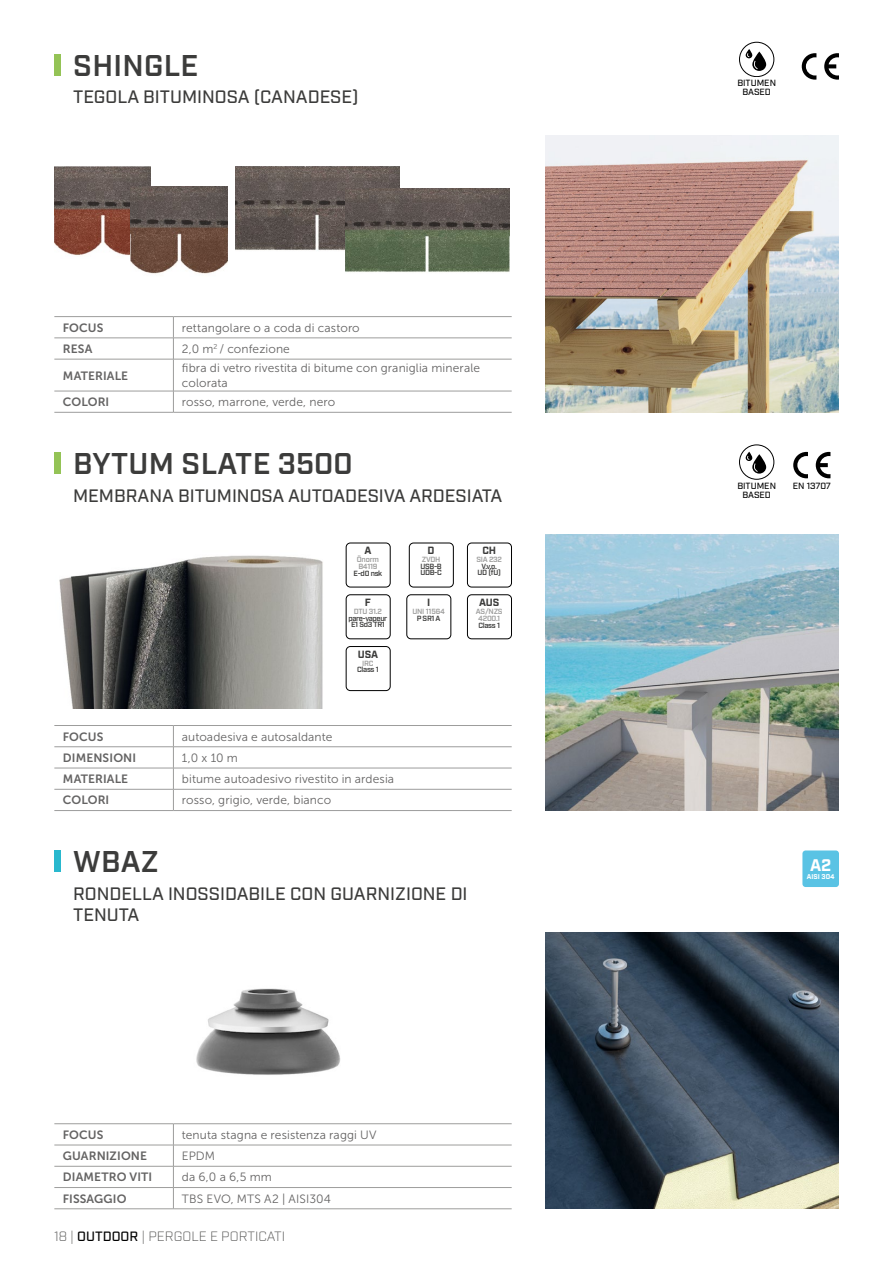
<style>
.page{position:relative;width:893px;height:1263px;background:#fff}
.page>*{position:absolute;margin:0;border:0;box-sizing:border-box;transform-origin:0 0}
.HEAD_1_CAP{font:600 30px "Industry";letter-spacing:.01em;color:#3c3c3b}
.SUBHEAD{font:500 18px/21.6px "Industry";color:#3c3c3b}
.t1{font:700 16.8px "Industry";color:#fff}
.t2{font:300 13.5px "Industry";color:#575756}
.table_body_-_left{font:12px/14.4px "Museo Sans 300";letter-spacing:.01em;color:#646363}
.table_head_-_left{font:12px "Museo Sans 700";letter-spacing:.01em;color:#646363}
.t3{font:700 10.5px "Industry";color:#3c3c3b}
.ICON{font:500 9px "Industry";color:#000}
.t4{font:600 7.5px "Industry";letter-spacing:-.04em;color:#3c3c3b}
.t5{font:600 7.5px/7.5px "Industry";letter-spacing:-.03em;color:#9d9d9c}
.t6{font:700 6.9px "Industry";color:#fff}
.s1{font-weight:500;color:#000}
</style>
<div class="page">
<img style="left:235px;top:167px;width:164px;height:83px">
<img style="left:345px;top:189px;width:164px;height:84px">
<svg style="left:802px;top:53px;width:14px;height:27px"></svg>
<svg style="left:824px;top:53px;width:15px;height:27px"></svg>
<div style="left:739px;top:42px;width:35px;height:35px;border:1px solid #000;border-radius:50%"></div>
<svg style="left:746px;top:49px;width:20px;height:22px"></svg>
<img style="left:54px;top:167px;width:97px;height:91px">
<img style="left:131px;top:187px;width:97px;height:87px">
<img style="left:59px;top:555px;width:264px;height:153px">
<div style="left:409px;top:543px;width:45px;height:44px;border:1px solid #000;border-radius:4px"></div>
<div style="left:346px;top:543px;width:44px;height:44px;border:1px solid #000;border-radius:4px"></div>
<div style="left:467px;top:543px;width:45px;height:44px;border:1px solid #000;border-radius:4px"></div>
<div style="left:54px;top:54px;width:6px;height:22px;background:#94c356"></div>
<img style="left:545px;top:136px;width:294px;height:276px">
<div style="left:54px;top:850px;width:6px;height:22px;background:#29b8ce"></div>
<div style="left:54px;top:452px;width:6px;height:22px;background:#94c356"></div>
<img style="left:545px;top:932px;width:294px;height:277px">
<img style="left:545px;top:534px;width:294px;height:277px">
<img style="left:196px;top:988px;width:145px;height:87px">
<svg style="left:793px;top:452px;width:15px;height:26px"></svg>
<svg style="left:816px;top:452px;width:14px;height:26px"></svg>
<div style="left:739px;top:445px;width:35px;height:35px;border:1px solid #000;border-radius:50%"></div>
<svg style="left:746px;top:452px;width:20px;height:22px"></svg>
<div style="left:467px;top:595px;width:45px;height:44px;border:1px solid #000;border-radius:4px"></div>
<div style="left:407px;top:595px;width:44px;height:44px;border:1px solid #000;border-radius:4px"></div>
<div style="left:346px;top:595px;width:44px;height:44px;border:1px solid #000;border-radius:4px"></div>
<div style="left:346px;top:646px;width:44px;height:45px;border:1px solid #000;border-radius:4px"></div>
<div style="left:802px;top:850px;width:37px;height:37px;background:#5ac3e4;border-radius:3px"></div>
<hr style="left:54px;top:1123px;width:119px;height:1px;background:#9d9d9c">
<hr style="left:173px;top:1123px;width:339px;height:1px;background:#9d9d9c">
<hr style="left:54px;top:1145px;width:119px;height:1px;background:#9d9d9c">
<hr style="left:173px;top:1145px;width:339px;height:1px;background:#9d9d9c">
<hr style="left:54px;top:1166px;width:119px;height:1px;background:#9d9d9c">
<hr style="left:173px;top:1166px;width:339px;height:1px;background:#9d9d9c">
<hr style="left:54px;top:1187px;width:119px;height:1px;background:#9d9d9c">
<hr style="left:173px;top:1187px;width:339px;height:1px;background:#9d9d9c">
<svg style="left:173px;top:1124px;width:1px;height:84px"></svg>
<hr style="left:54px;top:1208px;width:119px;height:1px;background:#9d9d9c">
<hr style="left:173px;top:1208px;width:339px;height:1px;background:#9d9d9c">
<hr style="left:54px;top:316px;width:119px;height:1px;background:#9d9d9c">
<hr style="left:173px;top:316px;width:339px;height:1px;background:#9d9d9c">
<hr style="left:54px;top:338px;width:119px;height:1px;background:#9d9d9c">
<hr style="left:173px;top:338px;width:339px;height:1px;background:#9d9d9c">
<svg style="left:173px;top:317px;width:1px;height:42px"></svg>
<hr style="left:54px;top:359px;width:119px;height:1px;background:#9d9d9c">
<hr style="left:173px;top:359px;width:339px;height:1px;background:#9d9d9c">
<hr style="left:173px;top:359px;width:1px;height:32px;background:#9d9d9c">
<hr style="left:54px;top:391px;width:119px;height:1px;background:#9d9d9c">
<hr style="left:173px;top:391px;width:339px;height:1px;background:#9d9d9c">
<svg style="left:173px;top:391px;width:1px;height:21px"></svg>
<hr style="left:54px;top:412px;width:119px;height:1px;background:#9d9d9c">
<hr style="left:173px;top:412px;width:339px;height:1px;background:#9d9d9c">
<hr style="left:54px;top:725px;width:119px;height:1px;background:#9d9d9c">
<hr style="left:173px;top:725px;width:339px;height:1px;background:#9d9d9c">
<hr style="left:54px;top:746px;width:119px;height:1px;background:#9d9d9c">
<hr style="left:173px;top:746px;width:339px;height:1px;background:#9d9d9c">
<hr style="left:54px;top:768px;width:119px;height:1px;background:#9d9d9c">
<hr style="left:173px;top:768px;width:339px;height:1px;background:#9d9d9c">
<hr style="left:54px;top:789px;width:119px;height:1px;background:#9d9d9c">
<hr style="left:173px;top:789px;width:339px;height:1px;background:#9d9d9c">
<svg style="left:173px;top:726px;width:1px;height:84px"></svg>
<hr style="left:54px;top:810px;width:119px;height:1px;background:#9d9d9c">
<hr style="left:173px;top:810px;width:339px;height:1px;background:#9d9d9c">
<p class="HEAD_1_CAP" style="left:73px;top:48px;width:127px">SHINGLE</p>
<p class="SUBHEAD" style="left:73px;top:87px;width:287px">TEGOLA BITUMINOSA (CANADESE)</p>
<p class="table_head_-_left" style="left:63px;top:321px;width:42px">FOCUS</p>
<p class="table_body_-_left" style="left:182px;top:320px;width:179px">rettangolare o a coda di castoro</p>
<p class="table_head_-_left" style="left:63px;top:342px;width:31px">RESA</p>
<p class="table_body_-_left" style="left:182px;top:342px;width:110px">2,0 m<sup>2</sup> / confezione</p>
<p class="table_head_-_left" style="left:63px;top:369px;width:67px">MATERIALE</p>
<p class="table_body_-_left" style="left:182px;top:361px;width:300px">fibra di vetro rivestita di bitume con graniglia minerale colorata</p>
<p class="table_head_-_left" style="left:63px;top:395px;width:48px">COLORI</p>
<p class="table_body_-_left" style="left:182px;top:395px;width:155px">rosso, marrone, verde, nero</p>
<p class="HEAD_1_CAP" style="left:73px;top:446px;width:281px">BYTUM SLATE 3500</p>
<p class="SUBHEAD" style="left:73px;top:485px;width:431px">MEMBRANA BITUMINOSA AUTOADESIVA ARDESIATA</p>
<p class="t3" style="left:365px;top:544px;width:9px">A</p>
<p class="t5" style="left:357px;top:556px;width:24px">Önorm<br>B4119</p>
<p class="t4" style="left:354px;top:569px;width:30px">E-d0 nsk</p>
<p class="t3" style="left:365px;top:596px;width:8px">F</p>
<p class="t5" style="left:354px;top:608px;width:30px">DTU 31.2</p>
<p class="t4" style="left:349px;top:613px;width:40px">pare-vapeur</p>
<p class="t4" style="left:351px;top:620px;width:35px">E1 Sd3 TR1</p>
<p class="t3" style="left:358px;top:648px;width:22px">USA</p>
<p class="t5" style="left:362px;top:659px;width:13px">IRC</p>
<p class="t4" style="left:357px;top:665px;width:23px">Class 1</p>
<p class="t3" style="left:428px;top:544px;width:8px">D</p>
<p class="t5" style="left:422px;top:556px;width:20px">ZVDH</p>
<p class="t4" style="left:420px;top:562px;width:23px">USB-B</p>
<p class="t4" style="left:420px;top:568px;width:23px">UDB-C</p>
<p class="t3" style="left:427px;top:596px;width:5px">I</p>
<p class="t5" style="left:412px;top:608px;width:34px">UNI 11564</p>
<p class="t4" style="left:417px;top:613px;width:25px">P SR1 A</p>
<p class="t3" style="left:482px;top:544px;width:15px">CH</p>
<p class="t5" style="left:476px;top:556px;width:27px">SIA 232</p>
<p class="t4" style="left:482px;top:562px;width:17px">V.v.o.</p>
<p class="t4" style="left:478px;top:568px;width:25px">UD (fU)</p>
<p class="t3" style="left:479px;top:596px;width:22px">AUS</p>
<p class="t5" style="left:476px;top:608px;width:28px;text-align:center">AS/NZS<br>4200.1</p>
<p class="t4" style="left:478px;top:621px;width:23px">Class 1</p>
<p class="table_head_-_left" style="left:63px;top:730px;width:42px">FOCUS</p>
<p class="table_body_-_left" style="left:182px;top:729px;width:152px">autoadesiva e autosaldante</p>
<p class="table_head_-_left" style="left:63px;top:751px;width:75px">DIMENSIONI</p>
<p class="table_body_-_left" style="left:182px;top:751px;width:57px">1,0 x 10 m</p>
<p class="table_head_-_left" style="left:63px;top:772px;width:67px">MATERIALE</p>
<p class="table_body_-_left" style="left:182px;top:772px;width:214px">bitume autoadesivo rivestito in ardesia</p>
<p class="table_head_-_left" style="left:63px;top:793px;width:48px">COLORI</p>
<p class="table_body_-_left" style="left:182px;top:793px;width:151px">rosso, grigio, verde, bianco</p>
<p class="HEAD_1_CAP" style="left:73px;top:844px;width:87px">WBAZ</p>
<p class="SUBHEAD" style="left:73px;top:883px;width:396px">RONDELLA INOSSIDABILE CON GUARNIZIONE DI<br>TENUTA</p>
<p class="table_head_-_left" style="left:63px;top:1128px;width:42px">FOCUS</p>
<p class="table_body_-_left" style="left:182px;top:1128px;width:196px">tenuta stagna e resistenza raggi UV</p>
<p class="table_head_-_left" style="left:63px;top:1149px;width:86px">GUARNIZIONE</p>
<p class="table_body_-_left" style="left:182px;top:1149px;width:35px">EPDM</p>
<p class="table_head_-_left" style="left:63px;top:1170px;width:91px">DIAMETRO VITI</p>
<p class="table_body_-_left" style="left:182px;top:1170px;width:91px">da 6,0 a 6,5 mm</p>
<p class="table_head_-_left" style="left:63px;top:1192px;width:65px">FISSAGGIO</p>
<p class="table_body_-_left" style="left:182px;top:1191px;width:151px">TBS EVO, MTS A2 | AISI304</p>
<p class="t2" style="left:54px;top:1228px;width:233px">18 | <span class="s1">OUTDOOR</span> | PERGOLE E PORTICATI</p>
<p class="ICON" style="left:737px;top:78px;width:40px">BITUMEN</p>
<p class="ICON" style="left:742px;top:87px;width:30px">BASED</p>
<p class="ICON" style="left:737px;top:481px;width:40px">BITUMEN</p>
<p class="ICON" style="left:793px;top:480px;width:40px">EN 13707</p>
<p class="ICON" style="left:742px;top:490px;width:30px">BASED</p>
<p class="t1" style="left:810px;top:855px;width:23px">A2</p>
<p class="t6" style="left:807px;top:873px;width:29px">AISI 304</p>
</div>
